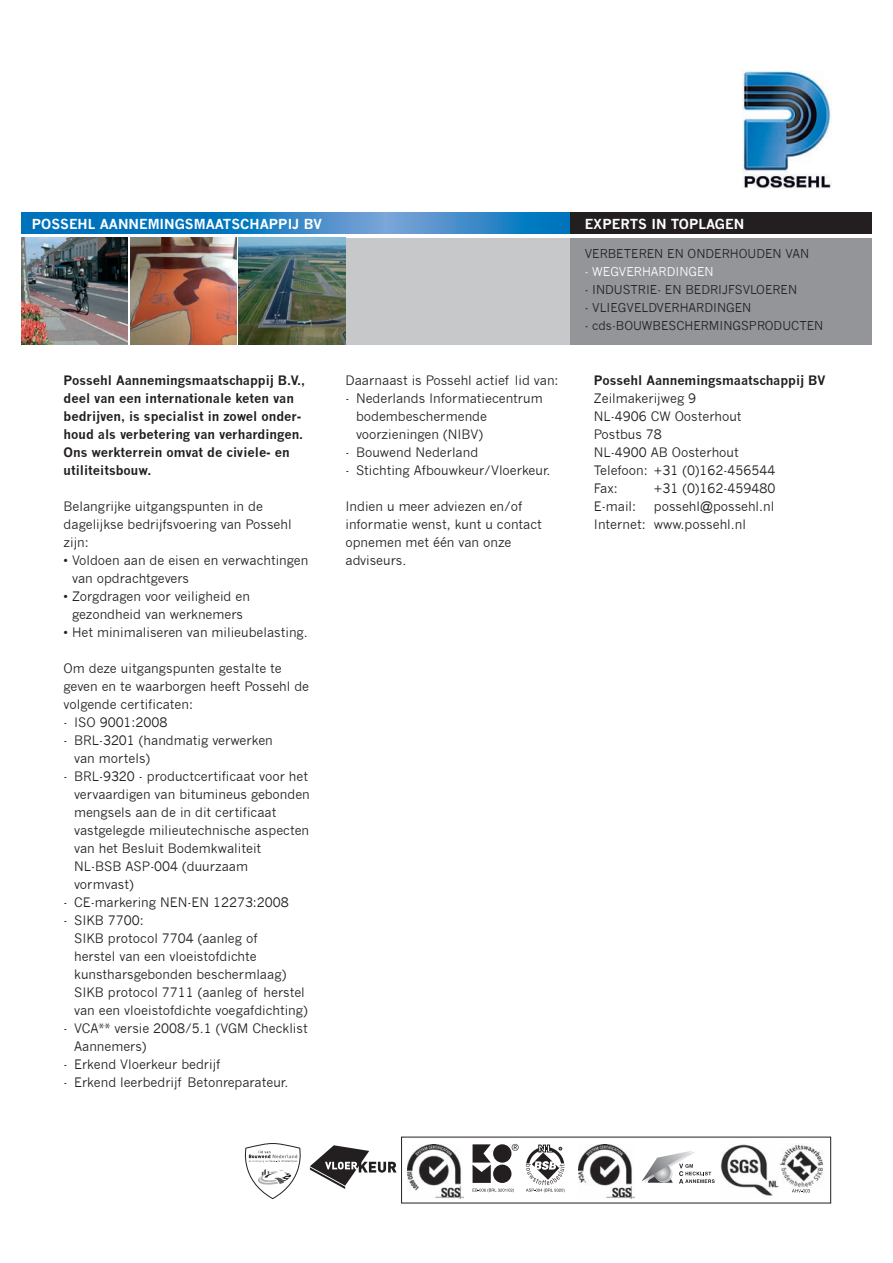
<style>
.page{position:relative;width:893px;height:1263px;background:#fff}
.page>*{position:absolute;margin:0;border:0;box-sizing:border-box;transform-origin:0 0}
.t1{font:700 13.5px "News Gothic";color:#fff}
.t2{font:12.75px/18px "News Gothic";color:#231f20}
.t3{font:700 12.75px/18px "News Gothic";color:#231f20}
.t4{font:12px "News Gothic";color:#231f20}
.t5{font:12px "News Gothic";color:#fff}
</style>
<div class="page">
<div style="left:570px;top:213px;width:302px;height:21px;background:#231f20"></div>
<div style="left:21px;top:213px;width:183px;height:21px;background:#0072bc"></div>
<svg style="left:204px;top:213px;width:180px;height:21px;background:#3488c8"></svg>
<svg style="left:384px;top:213px;width:186px;height:21px;background:#3689c8"></svg>
<div style="left:570px;top:238px;width:302px;height:106px;background:#939598"></div>
<div style="left:318px;top:238px;width:252px;height:106px;background:#c7c8ca"></div>
<img style="left:21px;top:238px;width:107px;height:106px">
<img style="left:239px;top:238px;width:106px;height:106px">
<img style="left:130px;top:238px;width:106px;height:106px">
<img style="left:742px;top:70px;width:89px;height:119px">
<svg style="left:526px;top:1145px;width:38px;height:47px"></svg>
<img style="left:579px;top:1144px;width:55px;height:55px">
<img style="left:408px;top:1144px;width:55px;height:54px">
<svg style="left:642px;top:1151px;width:73px;height:32px"></svg>
<img style="left:778px;top:1144px;width:45px;height:44px">
<svg style="left:244px;top:1143px;width:153px;height:56px"></svg>
<img style="left:721px;top:1144px;width:57px;height:53px">
<svg style="left:473px;top:1144px;width:46px;height:48px"></svg>
<svg style="left:792px;top:1189px;width:18px;height:3px"></svg>
<p class="t1" style="left:32px;top:216px;width:292px">POSSEHL AANNEMINGSMAATSCHAPPIJ BV</p>
<p class="t3" style="left:64px;top:371px;width:243px">Possehl Aannemingsmaatschappij B.V., deel van een internationale keten van bedrijven, is specialist in zowel onder&shy;houd als verbetering van verhardingen.<br>Ons werkterrein omvat de civiele- en utiliteitsbouw.</p>
<p class="t2" style="left:64px;top:497px;width:230px">Belangrijke uitgangspunten in de dagelijkse bedrijfsvoering van Possehl zijn:</p>
<p class="t2" style="left:72px;top:551px;width:238px;text-indent:-8px">• Voldoen aan de eisen en verwachtingen van opdrachtgevers</p>
<p class="t2" style="left:64px;top:587px;width:188px;text-align:center">• Zorgdragen voor veiligheid en gezondheid van werknemers</p>
<p class="t2" style="left:64px;top:623px;width:246px">• Het minimaliseren van milieubelasting.</p>
<p class="t2" style="left:64px;top:659px;width:247px">Om deze uitgangspunten gestalte te geven en te waarborgen heeft Possehl de volgende certificaten:</p>
<p class="t2" style="left:64px;top:713px;width:105px">- ISO 9001:2008</p>
<p class="t2" style="left:74px;top:731px;width:200px;text-indent:-11px">- BRL-3201 (handmatig verwerken van mortels)</p>
<p class="t2" style="left:74px;top:767px;width:237px;text-indent:-11px">- BRL-9320 - productcertificaat voor het vervaardigen van bitumineus gebonden mengsels aan de in dit certificaat vastgelegde milieutechnische aspecten van het Besluit Bodemkwaliteit<br>NL-BSB ASP-004 (duurzaam vormvast)</p>
<p class="t2" style="left:64px;top:893px;width:227px">- CE-markering NEN-EN 12273:2008</p>
<p class="t2" style="left:74px;top:911px;width:235px;text-indent:-11px">- SIKB 7700:<br>SIKB protocol 7704 (aanleg of<br>herstel van een vloeistofdichte kunstharsgebonden beschermlaag)<br>SIKB protocol 7711 (aanleg of herstel van een vloeistofdichte voegafdichting)</p>
<p class="t2" style="left:74px;top:1019px;width:235px;text-indent:-11px">- VCA** versie 2008/5.1 (VGM Checklist<br>Aannemers)</p>
<p class="t2" style="left:64px;top:1055px;width:158px">- Erkend Vloerkeur bedrijf</p>
<p class="t2" style="left:64px;top:1073px;width:226px">- Erkend leerbedrijf Betonreparateur.</p>
<p class="t2" style="left:345px;top:371px;width:215px">Daarnaast is Possehl actief lid van:</p>
<p class="t2" style="left:356px;top:389px;width:188px;text-indent:-11px">- Nederlands Informatiecentrum bodembeschermende voorzieningen (NIBV)</p>
<p class="t2" style="left:345px;top:443px;width:134px">- Bouwend Nederland</p>
<p class="t2" style="left:345px;top:461px;width:207px">- Stichting Afbouwkeur/Vloerkeur.</p>
<p class="t2" style="left:345px;top:497px;width:198px">Indien u meer adviezen en/of informatie wenst, kunt u contact opnemen met één van onze adviseurs.</p>
<p class="t1" style="left:585px;top:216px;width:161px">EXPERTS IN TOPLAGEN</p>
<p class="t4" style="left:585px;top:247px;width:226px">VERBETEREN EN ONDERHOUDEN VAN</p>
<p class="t5" style="left:585px;top:265px;width:130px">- WEGVERHARDINGEN</p>
<p class="t4" style="left:585px;top:283px;width:214px">- INDUSTRIE- EN BEDRIJFSVLOEREN</p>
<p class="t4" style="left:585px;top:301px;width:168px">- VLIEGVELDVERHARDINGEN</p>
<p class="t4" style="left:585px;top:319px;width:240px">- cds-BOUWBESCHERMINGSPRODUCTEN</p>
<p class="t3" style="left:594px;top:371px;width:233px">Possehl Aannemingsmaatschappij BV</p>
<p class="t2" style="left:594px;top:389px;width:183px">Zeilmakerijweg 9<br>NL-4906 CW Oosterhout<br>Postbus 78<br>NL-4900 AB Oosterhout<br>Telefoon: +31 (0)162-456544<br>Fax:</p>
<p class="t2" style="left:654px;top:479px;width:123px">+31 (0)162-459480</p>
<p class="t2" style="left:594px;top:497px;width:182px;text-indent:60px">possehl@possehl.nl<br>Internet: www.possehl.nl</p>
<p class="t2" style="left:594px;top:497px;width:44px">E-mail:</p>
</div>
